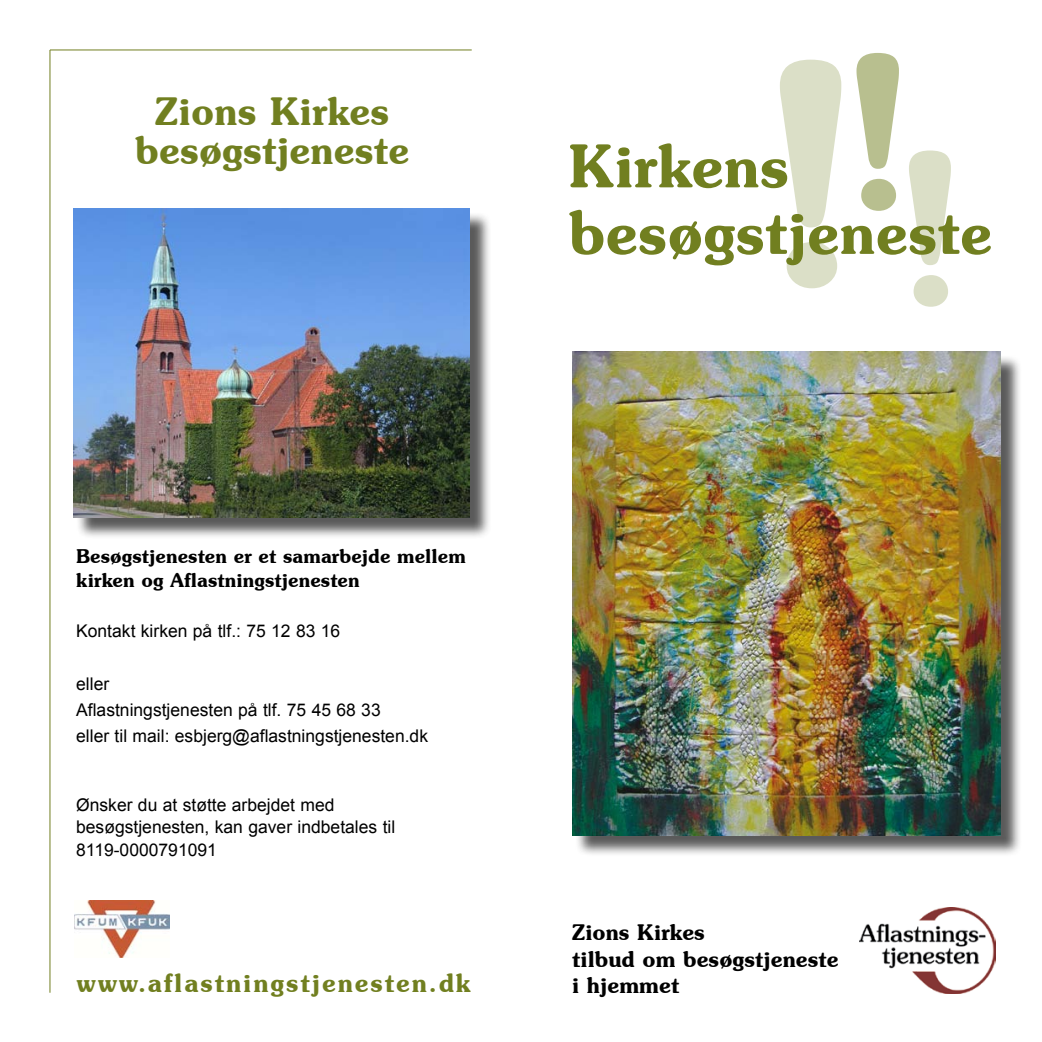
<style>
.page{position:relative;width:1042px;height:1042px;background:#fff}
.page>*{position:absolute;margin:0;border:0;box-sizing:border-box;transform-origin:0 0}
.t1{font:600 303.97px "Souvenir IT Cby BT";color:#dbdfc7}
.t2{font:600 207.72px "Souvenir IT Cby BT";color:#dbdfc7}
.t3{font:600 59.5px/66.5px "Souvenir IT Cby BT";color:#717f20}
.t4{font:600 38.5px/38.5px "Souvenir IT Cby BT";color:#717f20;text-align:center}
.t5{font:600 25.38px "Souvenir IT Cby BT";letter-spacing:.07em;color:#717f20}
.t6{font:600 21.88px/26.2px "Souvenir IT Cby BT";color:#000}
.t7{font:600 19.25px/23.1px "Souvenir IT Cby BT";color:#000}
.t8{font:17.5px/26.2px "Arial";color:#000}
</style>
<div class="page">
<img style="left:859px;top:907px;width:136px;height:86px">
<img style="left:74px;top:900px;width:95px;height:57px">
<hr style="left:50px;top:50px;width:422px;height:1px;background:#717f20">
<div style="left:76px;top:211px;width:415px;height:328px;background:#000;opacity:.65"></div>
<img style="left:73px;top:209px;width:397px;height:308px">
<hr style="left:50px;top:50px;width:1px;height:942px;background:#717f20">
<div style="left:575px;top:354px;width:447px;height:503px;background:#000;opacity:.65"></div>
<img style="left:572px;top:352px;width:428px;height:483px">
<h3 class="t4" style="left:135px;top:92px;width:276px">Zions Kirkes besøgstjeneste</h3>
<p class="t7" style="left:76px;top:545px;width:391px">Besøgstjenesten er et samarbejde mellem kirken og Aflastningstjenesten</p>
<p class="t8" style="left:76px;top:618px;width:266px">Kontakt kirken på tlf.: 75 12 83 16</p>
<p class="t8" style="left:76px;top:671px;width:353px">eller<br>Aflastningstjenesten på tlf. 75 45 68 33<br>eller til mail: esbjerg@aflastningstjenesten.dk</p>
<p class="t8" style="left:76px;top:793px;width:321px;line-height:22.8px">Ønsker du at støtte arbejdet med besøgstjenesten, kan gaver indbetales til<br>8119-0000791091</p>
<h3 class="t5" style="left:76px;top:967px;width:396px">www.aflastningstjenesten.dk</h3>
<h1 class="t1" style="left:764px;top:-15px;width:151px">!<sup>!</sup></h1>
<h3 class="t3" style="left:569px;top:132px;width:425px">Kirkens besøgstjeneste</h3>
<h2 class="t2" style="left:898px;top:100px;width:69px">!</h2>
<p class="t6" style="left:572px;top:919px;width:268px">Zions Kirkes<br>tilbud om besøgstjeneste i hjemmet</p>
</div>
